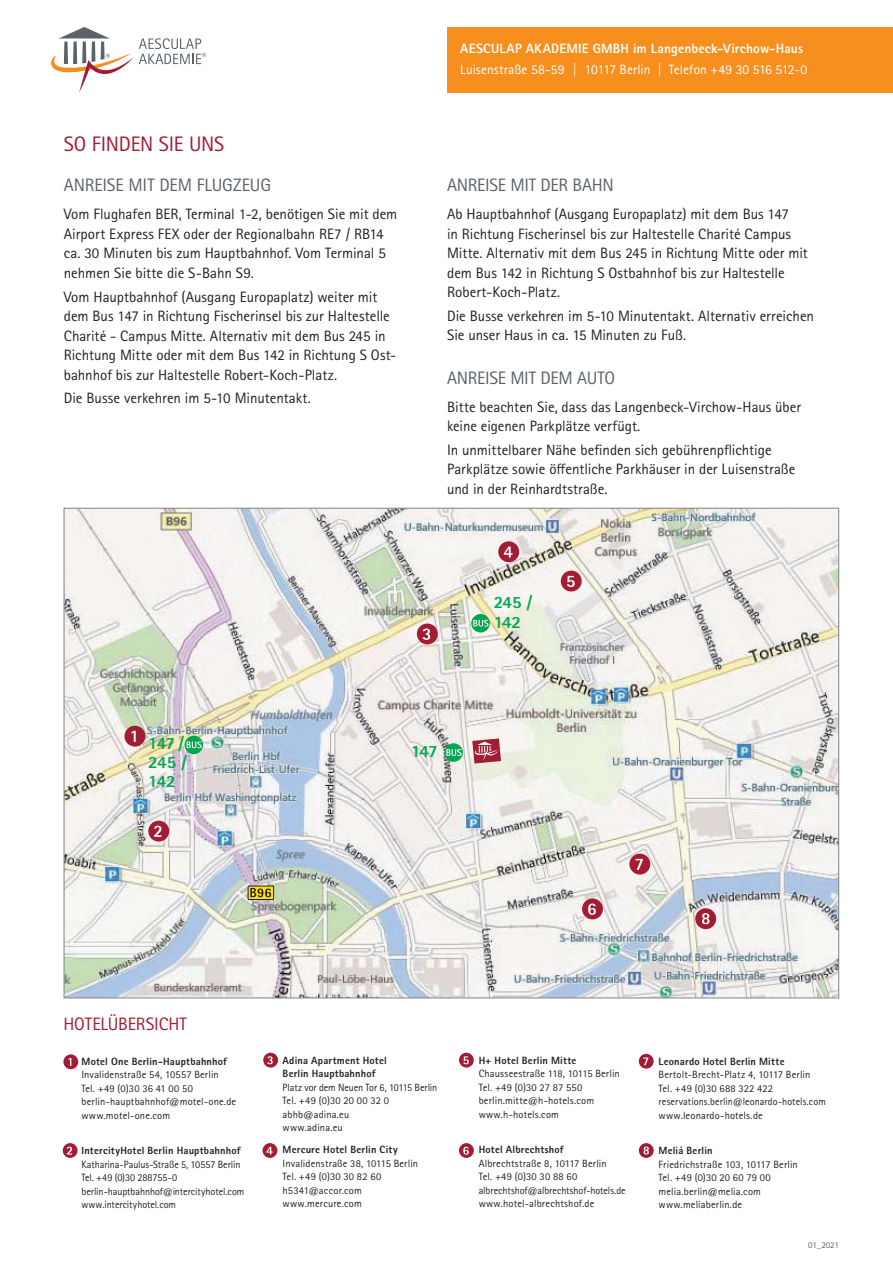
<style>
.page{position:relative;width:893px;height:1263px;background:#fff}
.page>*{position:absolute;margin:0;border:0;box-sizing:border-box;transform-origin:0 0}
.t1{font:21px "Rotis Sans Serif Pro";letter-spacing:-.01em;color:#a21c33}
.t2{font:18px "Rotis Sans Serif Pro";letter-spacing:-.01em;color:#5b6269}
.t3{font:18px "Rotis Sans Serif Pro";letter-spacing:-.005em;color:#a21c33}
.t4{font:800 17.25px/18.8px "Rotis Sans Serif Pro";letter-spacing:-.045em;color:#00a650}
.t5{font:15px/19.5px "Rotis Sans Serif Pro";color:#231f20}
.t6{font:13.5px/21px "Rotis Sans Serif Pro";color:#fff}
.t7{font:10.5px/13.5px "Rotis Sans Serif Pro";letter-spacing:.01em;color:#231f20}
.t8{font:800 10.5px/13.5px "Rotis Sans Serif Pro";letter-spacing:.015em;color:#231f20}
.t9{font:9px "Rotis Sans Serif Pro";letter-spacing:-.03em;color:#5b6269}
.s1{font-weight:800}
</style>
<div class="page">
<img style="left:66px;top:510px;width:771px;height:486px">
<svg style="left:444px;top:743px;width:19px;height:19px"></svg>
<svg style="left:446px;top:749px;width:16px;height:7px"></svg>
<div style="left:185px;top:736px;width:18px;height:18px;background:#00a650;border-radius:50%"></div>
<svg style="left:187px;top:741px;width:15px;height:7px"></svg>
<svg style="left:248px;top:886px;width:26px;height:13px"></svg>
<div style="left:248px;top:886px;width:26px;height:14px;border:1px solid #231f20"></div>
<svg style="left:250px;top:888px;width:21px;height:9px"></svg>
<div style="left:124px;top:726px;width:21px;height:21px;background:#a21c33;border-radius:50%"></div>
<svg style="left:131px;top:731px;width:5px;height:11px"></svg>
<div style="left:148px;top:821px;width:21px;height:20px;background:#a21c33;border-radius:50%"></div>
<svg style="left:154px;top:826px;width:8px;height:11px"></svg>
<div style="left:417px;top:623px;width:21px;height:21px;background:#a21c33;border-radius:50%"></div>
<svg style="left:423px;top:628px;width:7px;height:12px"></svg>
<div style="left:498px;top:541px;width:21px;height:21px;background:#a21c33;border-radius:50%"></div>
<svg style="left:504px;top:546px;width:9px;height:11px"></svg>
<div style="left:561px;top:571px;width:21px;height:20px;background:#a21c33;border-radius:50%"></div>
<svg style="left:567px;top:576px;width:8px;height:11px"></svg>
<div style="left:582px;top:898px;width:21px;height:21px;background:#a21c33;border-radius:50%"></div>
<svg style="left:588px;top:903px;width:8px;height:12px"></svg>
<div style="left:629px;top:854px;width:21px;height:20px;background:#a21c33;border-radius:50%"></div>
<svg style="left:636px;top:859px;width:7px;height:11px"></svg>
<div style="left:695px;top:908px;width:21px;height:21px;background:#a21c33;border-radius:50%"></div>
<svg style="left:702px;top:913px;width:7px;height:11px"></svg>
<svg style="left:472px;top:738px;width:29px;height:25px"></svg>
<svg style="left:471px;top:614px;width:19px;height:18px"></svg>
<svg style="left:473px;top:620px;width:15px;height:6px"></svg>
<svg style="left:63px;top:1054px;width:15px;height:15px"></svg>
<svg style="left:68px;top:1058px;width:3px;height:8px"></svg>
<svg style="left:63px;top:1143px;width:15px;height:15px"></svg>
<svg style="left:67px;top:1147px;width:5px;height:7px"></svg>
<div style="left:263px;top:1053px;width:15px;height:14px;background:#a21c33;border-radius:50%"></div>
<svg style="left:267px;top:1056px;width:6px;height:8px"></svg>
<div style="left:263px;top:1143px;width:14px;height:15px;background:#a21c33;border-radius:50%"></div>
<svg style="left:266px;top:1147px;width:7px;height:7px"></svg>
<div style="left:459px;top:1053px;width:15px;height:14px;background:#a21c33;border-radius:50%"></div>
<svg style="left:463px;top:1056px;width:6px;height:8px"></svg>
<div style="left:459px;top:1143px;width:15px;height:15px;background:#a21c33;border-radius:50%"></div>
<svg style="left:463px;top:1147px;width:6px;height:8px"></svg>
<div style="left:639px;top:1054px;width:15px;height:15px;background:#a21c33;border-radius:50%"></div>
<svg style="left:643px;top:1057px;width:5px;height:8px"></svg>
<svg style="left:639px;top:1143px;width:15px;height:15px"></svg>
<svg style="left:644px;top:1146px;width:5px;height:8px"></svg>
<svg style="left:51px;top:27px;width:155px;height:66px"></svg>
<div style="left:447px;top:27px;width:446px;height:66px;background:#f78f1e"></div>
<h1 class="t1" style="left:64px;top:136px;width:162px">SO FINDEN SIE UNS</h1>
<p class="t2" style="left:64px;top:178px;width:209px">ANREISE MIT DEM FLUGZEUG</p>
<p class="t5" style="left:64px;top:206px;width:335px">Vom Flughafen BER, Terminal 1-2, benötigen Sie mit dem Airport Express FEX oder der Regionalbahn RE7 / RB14 ca. 30 Minuten bis zum Hauptbahnhof. Vom Terminal 5 nehmen Sie bitte die S-Bahn S9.</p>
<p class="t5" style="left:64px;top:288px;width:334px">Vom Hauptbahnhof (Ausgang Europaplatz) weiter mit dem Bus 147 in Richtung Fischerinsel bis zur Haltestelle Charité - Campus Mitte. Alternativ mit dem Bus 245 in Richtung Mitte oder mit dem Bus 142 in Richtung S Ost&shy;bahnhof bis zur Haltestelle Robert-Koch-Platz.</p>
<p class="t5" style="left:64px;top:390px;width:249px">Die Busse verkehren im 5-10 Minutentakt.</p>
<p class="t6" style="left:460px;top:39px;width:348px"><span class="s1">AESCULAP AKADEMIE GMBH im Langenbeck-Virchow-Haus<br></span>Luisenstraße 58-59 <span class="s1">|</span> 10117 Berlin | Telefon +49 30 516 512-0</p>
<p class="t2" style="left:447px;top:178px;width:168px">ANREISE MIT DER BAHN</p>
<p class="t5" style="left:447px;top:206px;width:362px">Ab Hauptbahnhof (Ausgang Europaplatz) mit dem Bus 147<br>in Richtung Fischerinsel bis zur Haltestelle Charité Campus Mitte. Alternativ mit dem Bus 245 in Richtung Mitte oder mit dem Bus 142 in Richtung S Ostbahnhof bis zur Haltestelle Robert-Koch-Platz.</p>
<p class="t5" style="left:447px;top:308px;width:368px">Die Busse verkehren im 5-10 Minutentakt. Alternativ erreichen<br>Sie unser Haus in ca. 15 Minuten zu Fuß.</p>
<p class="t2" style="left:447px;top:371px;width:170px">ANREISE MIT DEM AUTO</p>
<p class="t5" style="left:447px;top:398px;width:355px">Bitte beachten Sie, dass das Langenbeck-Virchow-Haus über keine eigenen Parkplätze verfügt.</p>
<p class="t5" style="left:447px;top:442px;width:350px">In unmittelbarer Nähe befinden sich gebührenpflichtige<br>Parkplätze sowie öffentliche Parkhäuser in der Luisenstraße und in der Reinhardtstraße.</p>
<p class="t4" style="left:494px;top:593px;width:40px;line-height:20.7px">245 /<br>142</p>
<p class="t4" style="left:148px;top:736px;width:40px">147 /<br>245 /<br>142</p>
<p class="t4" style="left:411px;top:744px;width:28px">147</p>
<p class="t3" style="left:63px;top:1017px;width:125px">HOTELÜBERSICHT</p>
<p class="t8" style="left:81px;top:1055px;width:147px">Motel One Berlin-Hauptbahnhof</p>
<p class="t7" style="left:81px;top:1069px;width:156px">Invalidenstraße 54, 10557 Berlin<br>Tel. +49 (0)30 36 41 00 50 berlin-hauptbahnhof@motel-one.de www.motel-one.com</p>
<p class="t8" style="left:81px;top:1145px;width:161px">IntercityHotel Berlin Hauptbahnhof</p>
<p class="t7" style="left:81px;top:1158px;width:164px">Katharina-Paulus-Straße 5, 10557 Berlin Tel. +49 (0)30 288755-0 berlin-hauptbahnhof@intercityhotel.com www.intercityhotel.com</p>
<p class="t8" style="left:283px;top:1055px;width:106px">Adina Apartment Hotel<br>Berlin Hauptbahnhof</p>
<p class="t7" style="left:283px;top:1082px;width:156px">Platz vor dem Neuen Tor 6, 10115 Berlin<br>Tel. +49 (0)30 20 00 32 0 abhb@adina.eu<br>www.adina.eu</p>
<p class="t8" style="left:283px;top:1144px;width:117px">Mercure Hotel Berlin City</p>
<p class="t7" style="left:283px;top:1158px;width:137px">Invalidenstraße 38, 10115 Berlin<br>Tel. +49 (0)30 30 82 60 h5341@accor.com www.mercure.com</p>
<p class="t8" style="left:479px;top:1055px;width:99px">H+ Hotel Berlin Mitte</p>
<p class="t7" style="left:479px;top:1068px;width:143px">Chausseestraße 118, 10115 Berlin<br>Tel. +49 (0)30 27 87 550 berlin.mitte@h-hotels.com www.h-hotels.com</p>
<p class="t8" style="left:479px;top:1144px;width:87px">Hotel Albrechtshof</p>
<p class="t7" style="left:479px;top:1158px;width:149px">Albrechtstraße 8, 10117 Berlin<br>Tel. +49 (0)30 30 88 60 albrechtshof@albrechtshof-hotels.de www.hotel-albrechtshof.de</p>
<p class="t8" style="left:659px;top:1055px;width:127px">Leonardo Hotel Berlin Mitte</p>
<p class="t7" style="left:659px;top:1069px;width:169px">Bertolt-Brecht-Platz 4, 10117 Berlin Tel. +49 (0)30 688 322 422 reservations.berlin@leonardo-hotels.com www.leonardo-hotels.de</p>
<p class="t8" style="left:659px;top:1145px;width:56px">Meliá Berlin</p>
<p class="t7" style="left:659px;top:1158px;width:141px">Friedrichstraße 103, 10117 Berlin<br>Tel. +49 (0)30 20 60 79 00 melia.berlin@melia.com www.meliaberlin.de</p>
<p class="t9" style="left:808px;top:1241px;width:32px">01_2021</p>
</div>
